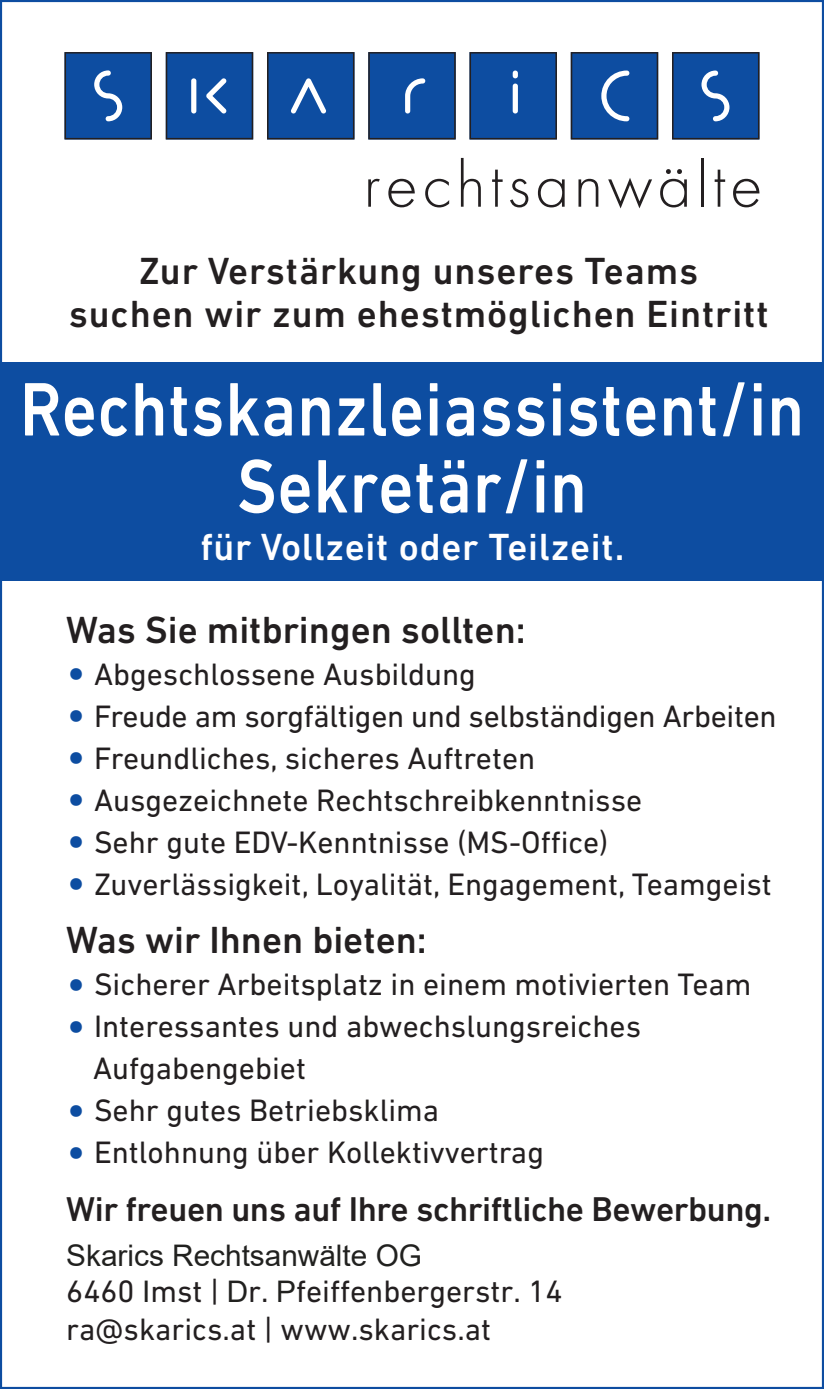
<style>
.page{position:relative;width:824px;height:1389px;background:#fff}
.page>*{position:absolute;margin:0;border:0;box-sizing:border-box;transform-origin:0 0}
.t1{font:500 77px/77px "DIN Next LT Pro";letter-spacing:.01em;color:#fff;text-align:center;scale:.88 1}
.t2{font:500 38.5px/43.8px "DIN Next LT Pro";letter-spacing:.02em;color:#231f20;text-align:center}
.t3{font:500 38.5px "DIN Next LT Pro";color:#231f20}
.t4{font:500 38.5px "DIN Next LT Pro";letter-spacing:.015em;color:#fff}
.t5{font:500 35px "DIN Next LT Pro";letter-spacing:-.015em;color:#231f20}
.t6{font:31.5px/37.8px "DIN Next LT Pro";color:#231f20}
.t7{font:29.75px "Arial";color:#21211f}
.s1{font-size:45.5px;color:#0d4da1}
.s2{font-family:"Arial";font-size:29.75px;color:#21211f}
</style>
<div class="page">
<svg style="left:64px;top:52px;width:88px;height:87px;background:#1b539e"></svg>
<svg style="left:166px;top:52px;width:87px;height:87px;background:#1b549e"></svg>
<svg style="left:267px;top:52px;width:87px;height:87px;background:#19529d"></svg>
<svg style="left:368px;top:52px;width:87px;height:87px;background:#154f9c"></svg>
<svg style="left:469px;top:52px;width:88px;height:87px;background:#144e9b"></svg>
<svg style="left:570px;top:52px;width:88px;height:87px;background:#1c549e"></svg>
<svg style="left:672px;top:52px;width:87px;height:87px;background:#1a539e"></svg>
<svg style="left:368px;top:179px;width:12px;height:28px"></svg>
<svg style="left:388px;top:179px;width:26px;height:28px"></svg>
<svg style="left:425px;top:179px;width:24px;height:28px"></svg>
<svg style="left:461px;top:158px;width:20px;height:49px"></svg>
<svg style="left:492px;top:170px;width:10px;height:37px"></svg>
<svg style="left:510px;top:179px;width:18px;height:28px"></svg>
<svg style="left:538px;top:179px;width:26px;height:28px"></svg>
<svg style="left:578px;top:179px;width:20px;height:28px"></svg>
<svg style="left:608px;top:178px;width:44px;height:30px"></svg>
<svg style="left:660px;top:169px;width:26px;height:38px"></svg>
<hr style="left:700px;top:158px;width:3px;height:49px;background:#231f20">
<svg style="left:714px;top:170px;width:11px;height:37px"></svg>
<svg style="left:733px;top:179px;width:26px;height:28px"></svg>
<div style="left:0;top:362px;width:823px;height:218px;background:#0d4da1"></div>
<p class="t2" style="left:69px;top:248px;width:701px">Zur Verstärkung unseres Teams<br>suchen wir zum ehestmöglichen Eintritt</p>
<h1 class="t1" style="left:20px;top:370px;width:892px">Rechtskanzleiassistent/in<br>Sekretär/in</h1>
<p class="t4" style="left:200px;top:524px;width:425px">für Vollzeit oder Teilzeit.</p>
<p class="t3" style="left:66px;top:607px;width:461px">Was Sie mitbringen sollten:</p>
<p class="t6" style="left:66px;top:655px;width:411px"><span class="s1">•</span> Abgeschlossene Ausbildung</p>
<p class="t6" style="left:66px;top:697px;width:711px"><span class="s1">•</span> Freude am sorgfältigen und selbständigen Arbeiten</p>
<p class="t6" style="left:66px;top:739px;width:470px"><span class="s1">•</span> Freundliches, sicheres Auftreten</p>
<p class="t6" style="left:66px;top:781px;width:577px"><span class="s1">•</span> Ausgezeichnete Rechtschreibkenntnisse</p>
<p class="t6" style="left:66px;top:823px;width:543px"><span class="s1">•</span> Sehr gute EDV-Kenntnisse (MS-Office)</p>
<p class="t6" style="left:66px;top:865px;width:707px"><span class="s1">•</span> Zuverlässigkeit, Loyalität, Engagement, Teamgeist</p>
<p class="t3" style="left:66px;top:918px;width:362px">Was wir Ihnen bieten:</p>
<p class="t6" style="left:66px;top:965px;width:686px"><span class="s1">•</span> Sicherer Arbeitsplatz in einem motivierten Team</p>
<p class="t6" style="left:66px;top:1007px;width:576px"><span class="s1">•</span> Interessantes und abwechslungsreiches</p>
<p class="t6" style="left:93px;top:1049px;width:214px">Aufgabengebiet</p>
<p class="t6" style="left:66px;top:1091px;width:374px"><span class="s1">•</span> Sehr gutes Betriebsklima</p>
<p class="t6" style="left:66px;top:1133px;width:479px"><span class="s1">•</span> Entlohnung über Kollektivvertrag</p>
<p class="t5" style="left:66px;top:1189px;width:706px">Wir freuen uns auf Ihre schriftliche Bewerbung.</p>
<p class="t7" style="left:66px;top:1235px;width:357px">Skarics Rechtsanwälte OG</p>
<p class="t6" style="left:66px;top:1272px;width:498px">6460 <span class="s2">I</span>mst | <span class="s2">D</span>r. <span class="s2">P</span>feiffenbergerstr. 14 ra@skarics.at | www.skarics.at</p>
</div>
